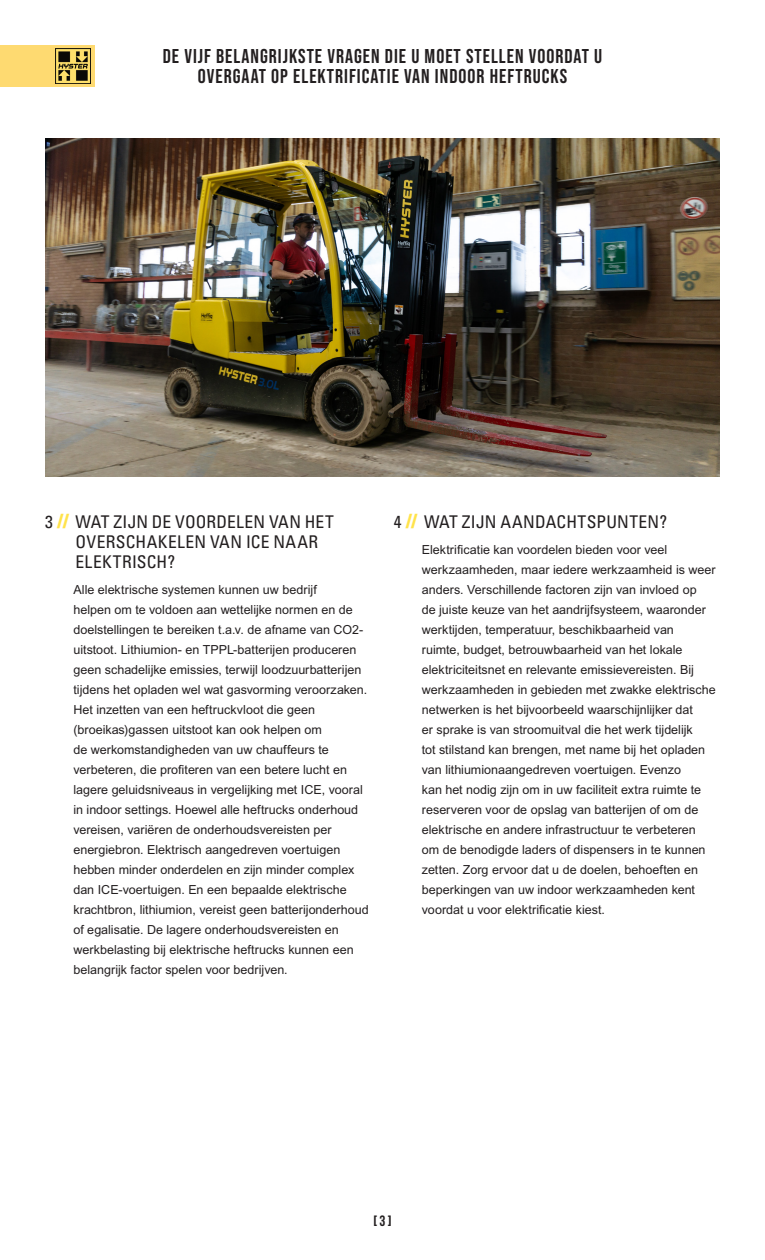
<style>
.page{position:relative;width:765px;height:1260px;background:#fff}
.page>*{position:absolute;margin:0;border:0;box-sizing:border-box;transform-origin:0 0}
.t1{font:20px/20px "Bebas Neue";letter-spacing:.05em;color:#231f20;text-align:center}
.t2{font:condensed 17.5px/20px "Univers LT Std";letter-spacing:.015em;color:#231f20}
.t3{font:700 15px "Bebas Neue";color:#231f20}
.HY_Intro_Paragraph_Drop_Caps{font:12.5px/20px "Arial MT Std";color:#231f20}
.s1{font-family:"Impact";font-stretch:normal;color:#ffe34b}
</style>
<div class="page">
<div style="left:0;top:45px;width:94px;height:42px;background:#feda71"></div>
<img style="left:56px;top:49px;width:35px;height:34px">
<img style="left:45px;top:138px;width:675px;height:339px">
<h1 class="t1" style="left:163px;top:46px;width:441px">DE VIJF BELANGRIJKSTE VRAGEN DIE U MOET STELLEN VOORDAT U<br>OVERGAAT OP ELEKTRIFICATIE VAN INDOOR HEFTRUCKS</h1>
<p class="t2" style="left:76px;top:512px;width:260px;text-indent:-30px">3 <span class="s1">//</span> WAT ZIJN DE VOORDELEN VAN HET<br>OVERSCHAKELEN VAN ICE NAAR<br>ELEKTRISCH?</p>
<p class="HY_Intro_Paragraph_Drop_Caps" style="left:73px;top:579px;width:297px">Alle elektrische systemen kunnen uw bedrijf<br>helpen om te voldoen aan wettelijke normen en de doelstellingen te bereiken t.a.v. de afname van CO2- uitstoot. Lithiumion- en TPPL-batterijen produceren geen schadelijke emissies, terwijl loodzuurbatterijen tijdens het opladen wel wat gasvorming veroorzaken.<br>Het inzetten van een heftruckvloot die geen (broeikas)gassen uitstoot kan ook helpen om<br>de werkomstandigheden van uw chauffeurs te verbeteren, die profiteren van een betere lucht en lagere geluidsniveaus in vergelijking met ICE, vooral in indoor settings. Hoewel alle heftrucks onderhoud vereisen, variëren de onderhoudsvereisten per energiebron. Elektrisch aangedreven voertuigen hebben minder onderdelen en zijn minder complex dan ICE-voertuigen. En een bepaalde elektrische krachtbron, lithiumion, vereist geen batterijonderhoud of egalisatie. De lagere onderhoudsvereisten en werkbelasting bij elektrische heftrucks kunnen een belangrijk factor spelen voor bedrijven.</p>
<p class="t2" style="left:394px;top:512px;width:275px">4 <span class="s1">//</span> WAT ZIJN AANDACHTSPUNTEN?</p>
<p class="HY_Intro_Paragraph_Drop_Caps" style="left:422px;top:539px;width:295px">Elektrificatie kan voordelen bieden voor veel werkzaamheden, maar iedere werkzaamheid is weer anders. Verschillende factoren zijn van invloed op<br>de juiste keuze van het aandrijfsysteem, waaronder werktijden, temperatuur, beschikbaarheid van<br>ruimte, budget, betrouwbaarheid van het lokale elektriciteitsnet en relevante emissievereisten. Bij werkzaamheden in gebieden met zwakke elektrische netwerken is het bijvoorbeeld waarschijnlijker dat<br>er sprake is van stroomuitval die het werk tijdelijk<br>tot stilstand kan brengen, met name bij het opladen van lithiumionaangedreven voertuigen. Evenzo<br>kan het nodig zijn om in uw faciliteit extra ruimte te reserveren voor de opslag van batterijen of om de elektrische en andere infrastructuur te verbeteren om de benodigde laders of dispensers in te kunnen zetten. Zorg ervoor dat u de doelen, behoeften en beperkingen van uw indoor werkzaamheden kent voordat u voor elektrificatie kiest.</p>
<p class="t3" style="left:373px;top:1213px;width:20px">[ 3 ]</p>
</div>
